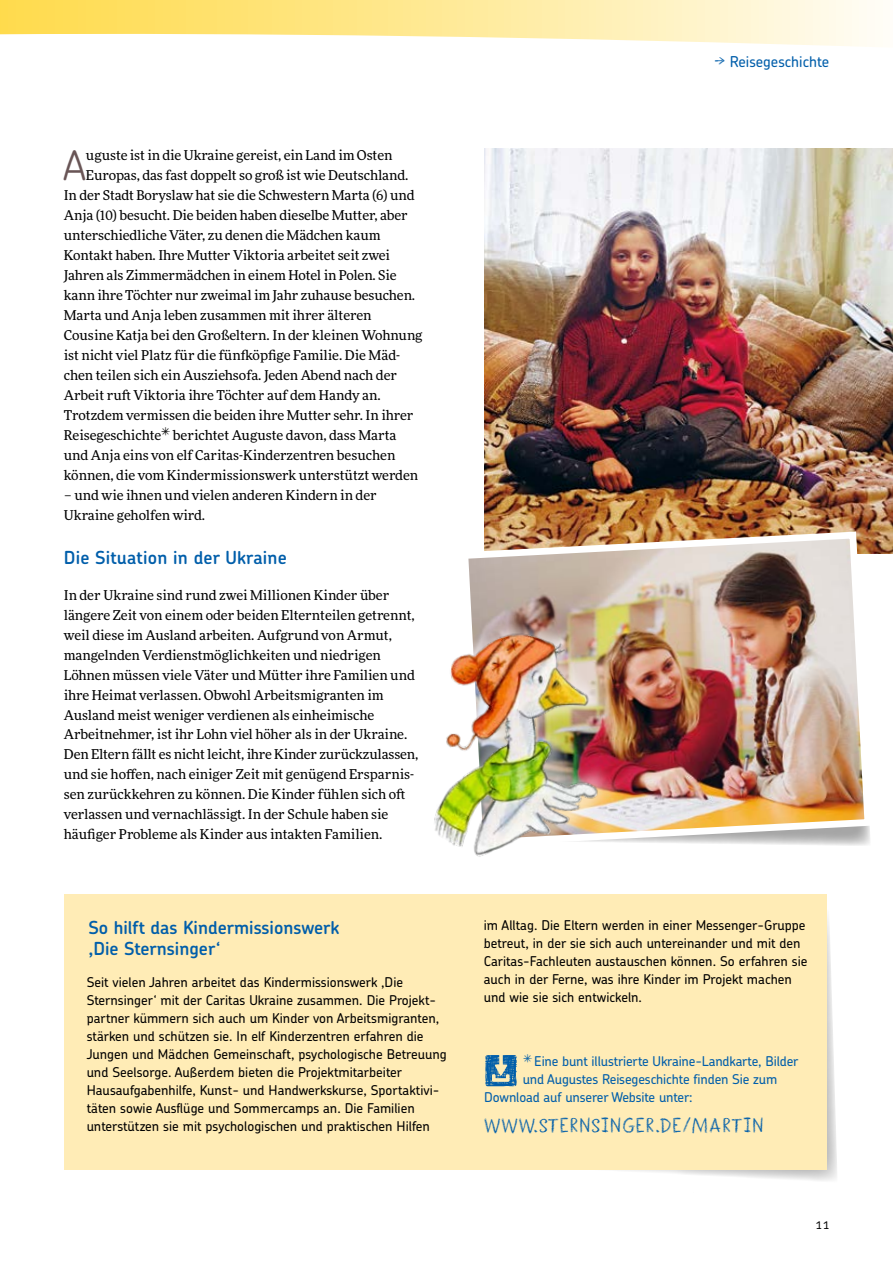
<style>
.page{position:relative;width:893px;height:1263px;background:#fff}
.page>*{position:absolute;margin:0;border:0;box-sizing:border-box;transform-origin:0 0}
.t1{font:300 40.65px "Chevin Pro";color:#695556}
.t2{font:600 18px/21px "Chevin Pro";color:#005eaa}
.t3{font:18px "Sternsinger";letter-spacing:.02em;color:#005eaa}
.t4{font:500 15px "Chevin Pro";color:#005eaa}
.t5{font:13.5px/20px "More OT";color:#000}
.t6{font:500 13.5px/18px "Chevin Pro";color:#000}
.t7{font:500 13.5px "Chevin Pro";letter-spacing:-.01em;color:#005eaa}
.t8{font:500 10.5px "Chevin Pro";color:#000}
.t9{font:9px "Sternsinger";color:#005eaa}
.s1{font-family:"Sternsinger";font-weight:400}
</style>
<div class="page">
<svg style="left:72px;top:907px;width:765px;height:274px"></svg>
<div style="left:64px;top:894px;width:762px;height:275px;background:#ffecb6"></div>
<svg style="left:485px;top:1055px;width:32px;height:31px"></svg>
<img style="left:485px;top:149px;width:408px;height:404px">
<svg style="left:0;top:0;width:875px;height:47px"></svg>
<img style="left:468px;top:528px;width:407px;height:318px">
<div style="left:402px;top:617px;width:245px;height:262px;background:#fff;opacity:.56"></div>
<img style="left:402px;top:596px;width:228px;height:283px">
<h1 class="t1" style="left:63px;top:138px;width:24px">A</h1>
<p class="t5" style="left:86px;top:145px;width:308px">uguste ist in die Ukraine gereist, ein Land im Osten</p>
<p class="t5" style="left:86px;top:165px;width:324px">Europas, das fast doppelt so groß ist wie Deutschland.</p>
<p class="t5" style="left:64px;top:185px;width:352px">In der Stadt Boryslaw hat sie die Schwestern Marta (6) und</p>
<p class="t5" style="left:64px;top:205px;width:346px">Anja (10) besucht. Die beiden haben dieselbe Mutter, aber</p>
<p class="t5" style="left:64px;top:225px;width:318px">unterschiedliche Väter, zu denen die Mädchen kaum</p>
<p class="t5" style="left:64px;top:245px;width:328px">Kontakt haben. Ihre Mutter Viktoria arbeitet seit zwei</p>
<p class="t5" style="left:64px;top:265px;width:334px">Jahren als Zimmermädchen in einem Hotel in Polen. Sie</p>
<p class="t5" style="left:64px;top:285px;width:353px">kann ihre Töchter nur zweimal im Jahr zuhause besuchen.</p>
<p class="t5" style="left:64px;top:305px;width:309px">Marta und Anja leben zusammen mit ihrer älteren</p>
<p class="t5" style="left:64px;top:325px;width:360px">Cousine Katja bei den Großeltern. In der kleinen Wohnung</p>
<p class="t5" style="left:64px;top:345px;width:338px">ist nicht viel Platz für die fünfköpfige Familie. Die Mäd-</p>
<p class="t5" style="left:64px;top:365px;width:335px">chen teilen sich ein Ausziehsofa. Jeden Abend nach der</p>
<p class="t5" style="left:64px;top:385px;width:318px">Arbeit ruft Viktoria ihre Töchter auf dem Handy an.</p>
<p class="t5" style="left:64px;top:405px;width:351px">Trotzdem vermissen die beiden ihre Mutter sehr. In ihrer</p>
<p class="t5" style="left:64px;top:425px;width:334px">Reisegeschichte<sup>*</sup> berichtet Auguste davon, dass Marta</p>
<p class="t5" style="left:64px;top:445px;width:333px">und Anja eins von elf Caritas-Kinderzentren besuchen</p>
<p class="t5" style="left:64px;top:465px;width:356px">können, die vom Kindermissionswerk unterstützt werden</p>
<p class="t5" style="left:64px;top:485px;width:314px">– und wie ihnen und vielen anderen Kindern in der<br>Ukraine geholfen wird.</p>
<h2 class="t2" style="left:64px;top:547px;width:225px">Die Situation in der Ukraine</h2>
<p class="t5" style="left:64px;top:585px;width:356px">In der Ukraine sind rund zwei Millionen Kinder über längere Zeit von einem oder beiden Elternteilen getrennt, weil diese im Ausland arbeiten. Aufgrund von Armut, mangelnden Verdienstmöglichkeiten und niedrigen Löhnen müssen viele Väter und Mütter ihre Familien und ihre Heimat verlassen. Obwohl Arbeitsmigranten im Ausland meist weniger verdienen als einheimische Arbeitnehmer, ist ihr Lohn viel höher als in der Ukraine.<br>Den Eltern fällt es nicht leicht, ihre Kinder zurückzulassen, und sie hoffen, nach einiger Zeit mit genügend Ersparnis&shy;sen zurückkehren zu können. Die Kinder fühlen sich oft verlassen und vernachlässigt. In der Schule haben sie häufiger Probleme als Kinder aus intakten Familien.</p>
<h2 class="t2" style="left:88px;top:917px;width:252px">So hilft das Kindermissionswerk ,Die Sternsinger‘</h2>
<p class="t6" style="left:87px;top:972px;width:362px">Seit vielen Jahren arbeitet das Kindermissionswerk ,Die Sternsinger‘ mit der Caritas Ukraine zusammen. Die Projekt&shy;partner kümmern sich auch um Kinder von Arbeitsmigranten, stärken und schützen sie. In elf Kinderzentren erfahren die Jungen und Mädchen Gemeinschaft, psychologische Betreuung und Seelsorge. Außerdem bieten die Projektmitarbeiter Hausaufgabenhilfe, Kunst- und Handwerkskurse, Sportaktivi&shy;täten sowie Ausflüge und Sommercamps an. Die Familien unterstützen sie mit psychologischen und praktischen Hilfen</p>
<p class="t4" style="left:714px;top:51px;width:117px"><span class="s1">→</span> Reisegeschichte</p>
<p class="t6" style="left:484px;top:916px;width:325px">im Alltag. Die Eltern werden in einer Messenger-Gruppe betreut, in der sie sich auch untereinander und mit den Caritas-Fachleuten austauschen können. So erfahren sie auch in der Ferne, was ihre Kinder im Projekt machen und wie sie sich entwickeln.</p>
<p class="t9" style="left:523px;top:1052px;width:11px">*</p>
<p class="t7" style="left:534px;top:1052px;width:266px">Eine bunt illustrierte Ukraine-Landkarte, Bilder</p>
<p class="t7" style="left:523px;top:1070px;width:256px">und Augustes Reisegeschichte finden Sie zum</p>
<p class="t7" style="left:484px;top:1088px;width:210px">Download auf unserer Website unter:</p>
<h2 class="t3" style="left:484px;top:1112px;width:281px">WWW.STERNSINGER.DE/MARTIN</h2>
<p class="t8" style="left:816px;top:1218px;width:15px">11</p>
</div>
